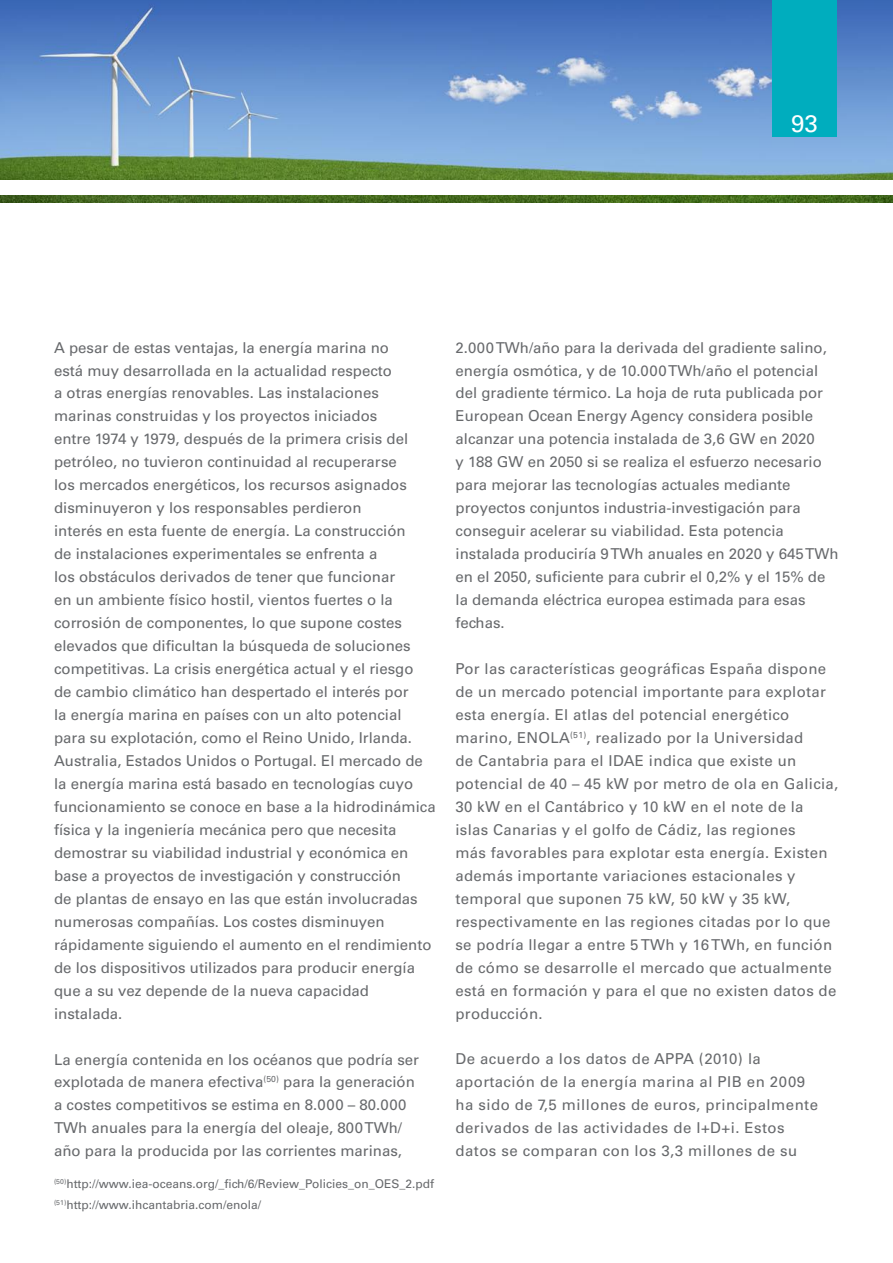
<style>
.page{position:relative;width:893px;height:1263px;background:#fff}
.page>*{position:absolute;margin:0;border:0;box-sizing:border-box;transform-origin:0 0}
.t1{font:24px "Univers LT Std";color:#fff}
.t2{font:15px/23px "Univers LT Std";color:#67696c}
.t3{font:15px/23px "Univers LT Std";letter-spacing:.02em;color:#67696c}
.t4{font:15px/23px "Univers LT Std";letter-spacing:.03em;color:#67696c}
.t5{font:12px/21px "Univers LT Std";color:#67696c}
</style>
<div class="page">
<img style="left:0;top:0;width:893px;height:202px">
<div style="left:0;top:181px;width:893px;height:14px;background:#fff"></div>
<div style="left:772px;top:0;width:65px;height:136px;background:#00adbe"></div>
<h1 class="t1" style="left:791px;top:109px;width:28px">93</h1>
<p class="t2" style="left:54px;top:336px;width:383px">A pesar de estas ventajas, la energía marina no<br>está muy desarrollada en la actualidad respecto<br>a otras energías renovables. Las instalaciones marinas construidas y los proyectos iniciados<br>entre 1974 y 1979, después de la primera crisis del petróleo, no tuvieron continuidad al recuperarse<br>los mercados energéticos, los recursos asignados disminuyeron y los responsables perdieron<br>interés en esta fuente de energía. La construcción<br>de instalaciones experimentales se enfrenta a<br>los obstáculos derivados de tener que funcionar<br>en un ambiente físico hostil, vientos fuertes o la corrosión de componentes, lo que supone costes elevados que dificultan la búsqueda de soluciones competitivas. La crisis energética actual y el riesgo<br>de cambio climático han despertado el interés por<br>la energía marina en países con un alto potencial para su explotación, como el Reino Unido, Irlanda.<br>Australia, Estados Unidos o Portugal. El mercado de la energía marina está basado en tecnologías cuyo funcionamiento se conoce en base a la hidrodinámica física y la ingeniería mecánica pero que necesita demostrar su viabilidad industrial y económica en base a proyectos de investigación y construcción<br>de plantas de ensayo en las que están involucradas numerosas compañías. Los costes disminuyen rápidamente siguiendo el aumento en el rendimiento de los dispositivos utilizados para producir energía que a su vez depende de la nueva capacidad instalada.</p>
<p class="t2" style="left:54px;top:1048px;width:367px">La energía contenida en los océanos que podría ser explotada de manera efectiva<sup>(50)</sup> para la generación a costes competitivos se estima en 8.000 – 80.000<br>TWh anuales para la energía del oleaje, 800 TWh/ año para la producida por las corrientes marinas,</p>
<p class="t5" style="left:54px;top:1173px;width:382px"><sup>(50)</sup>http://www.iea-oceans.org/_fich/6/Review_Policies_on_OES_2.pdf <sup>(51)</sup>http://www.ihcantabria.com/enola/</p>
<p class="t2" style="left:455px;top:336px;width:385px">2.000 TWh/año para la derivada del gradiente salino, energía osmótica, y de 10.000 TWh/año el potencial del gradiente térmico. La hoja de ruta publicada por European Ocean Energy Agency considera posible alcanzar una potencia instalada de 3,6 GW en 2020<br>y 188 GW en 2050 si se realiza el esfuerzo necesario para mejorar las tecnologías actuales mediante proyectos conjuntos industria-investigación para conseguir acelerar su viabilidad. Esta potencia instalada produciría 9 TWh anuales en 2020 y 645 TWh en el 2050, suficiente para cubrir el 0,2% y el 15% de la demanda eléctrica europea estimada para esas fechas.</p>
<p class="t3" style="left:455px;top:657px;width:384px">Por las características geográficas España dispone de un mercado potencial importante para explotar esta energía. El atlas del potencial energético marino, ENOLA<sup>(51)</sup>, realizado por la Universidad<br>de Cantabria para el IDAE indica que existe un potencial de 40 – 45 kW por metro de ola en Galicia, 30 kW en el Cantábrico y 10 kW en el note de la islas Canarias y el golfo de Cádiz, las regiones<br>más favorables para explotar esta energía. Existen además importante variaciones estacionales y temporal que suponen 75 kW, 50 kW y 35 kW, respectivamente en las regiones citadas por lo que se podría llegar a entre 5 TWh y 16 TWh, en función de cómo se desarrolle el mercado que actualmente está en formación y para el que no existen datos de producción.</p>
<p class="t4" style="left:455px;top:1048px;width:364px">De acuerdo a los datos de APPA (2010) la aportación de la energía marina al PIB en 2009 ha sido de 7,5 millones de euros, principalmente derivados de las actividades de I+D+i. Estos datos se comparan con los 3,3 millones de su</p>
</div>
